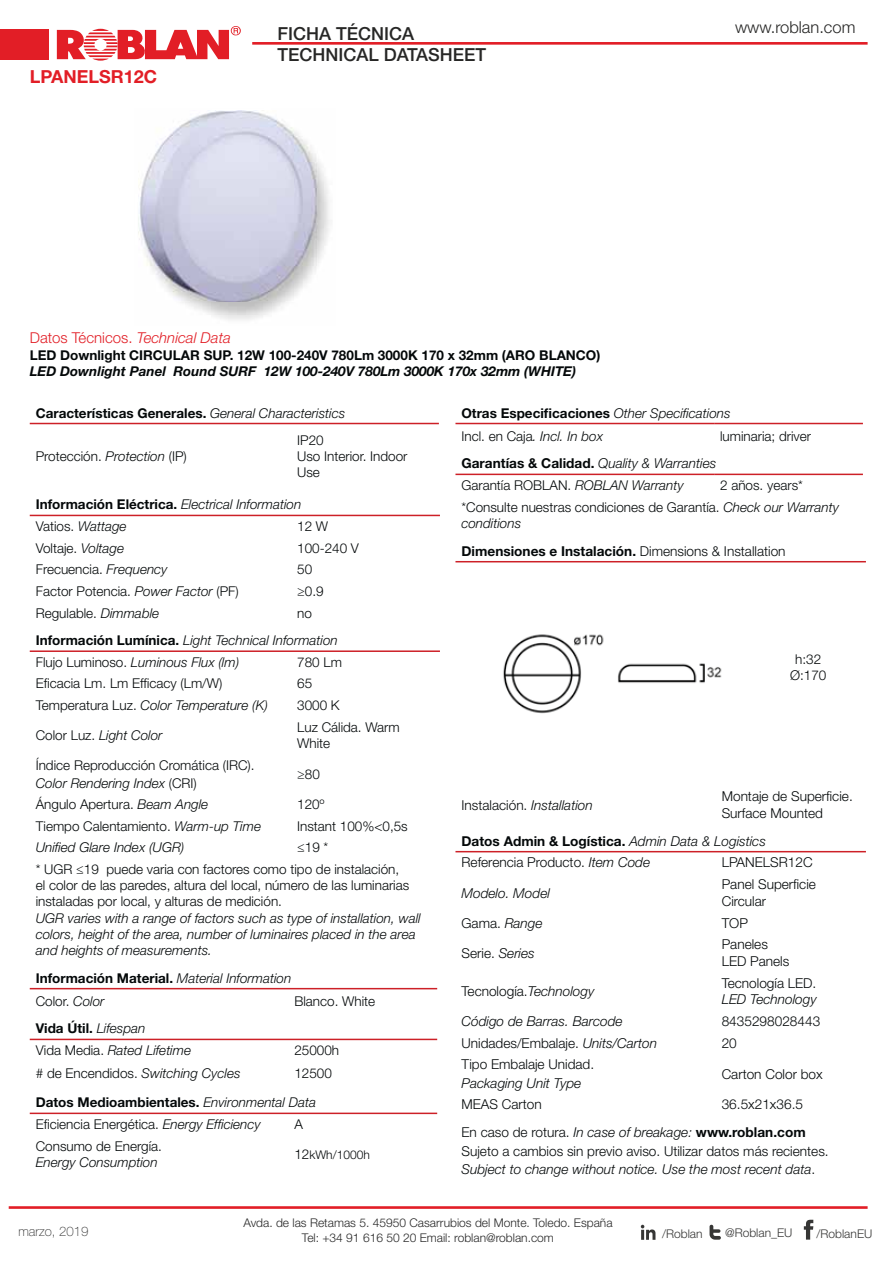
<style>
.page{position:relative;width:893px;height:1263px;background:#fff}
.page>*{position:absolute;margin:0;border:0;box-sizing:border-box;transform-origin:0 0}
.t1{font:500 18px "Helvetica Neue LT Std";color:#272726}
.t2{font:700 18px "Helvetica Neue LT Std";color:#e21e26}
.t3{font:300 16.5px "Helvetica Neue LT Std";color:#272726}
.t4{font:300 15px "Helvetica Neue LT Std";color:#e21e26}
.t5{font:300 13.65px/16.4px "Helvetica Neue LT Std";color:#040809}
.t6{font:italic 300 13.65px/21.9px "Helvetica Neue LT Std";color:#040809}
.t7{font:700 13.65px "Helvetica Neue LT Std";color:#040809}
.t8{font:300 13.5px/16.2px "Helvetica Neue LT Std";color:#040809}
.t9{font:italic 300 13.5px/16.2px "Helvetica Neue LT Std";color:#040809}
.t10{font:700 13.5px/29.1px "Helvetica Neue LT Std";color:#040809}
.t11{font:italic 700 13.5px "Helvetica Neue LT Std";color:#040809}
.t12{font:100 13.2px "Helvetica Neue LT Std";color:#282828}
.t13{font:300 12px "Helvetica Neue LT Std";color:#282828}
.t14{font:300 12px "Helvetica Neue LT Std";color:#363635}
.t15{font:300 12px "Helvetica Neue LT Std";color:#040809}
.s1{font-style:italic}
.s2{font-weight:300;font-style:italic}
.s3{font-weight:700;font-style:normal}
.s4{font-style:normal}
.s5{font-weight:300}
.s6{font-size:13.5px}
.s7{font-weight:700}
</style>
<div class="page">
<svg style="left:641px;top:1225px;width:14px;height:15px"></svg>
<svg style="left:709px;top:1225px;width:12px;height:15px"></svg>
<svg style="left:804px;top:1220px;width:9px;height:20px"></svg>
<hr style="left:9px;top:1206px;width:858px;height:3px;background:#e21e26">
<hr style="left:252px;top:42px;width:615px;height:3px;background:#e21e26">
<svg style="left:57px;top:26px;width:184px;height:35px"></svg>
<div style="left:0;top:29px;width:49px;height:31px;background:#e21e26"></div>
<hr style="left:30px;top:423px;width:409px;height:1px;background:#cd2027">
<hr style="left:30px;top:515px;width:410px;height:1px;background:#cd2027">
<hr style="left:30px;top:650px;width:410px;height:2px;background:#cd2027">
<hr style="left:30px;top:988px;width:407px;height:1px;background:#cd2027">
<hr style="left:30px;top:1039px;width:407px;height:1px;background:#cd2027">
<hr style="left:30px;top:1113px;width:407px;height:1px;background:#cd2027">
<hr style="left:455px;top:423px;width:259px;height:1px;background:#cd2027">
<hr style="left:714px;top:423px;width:149px;height:1px;background:#cd2027">
<hr style="left:455px;top:474px;width:259px;height:1px;background:#cd2027">
<hr style="left:714px;top:474px;width:149px;height:1px;background:#cd2027">
<hr style="left:455px;top:561px;width:411px;height:1px;background:#cd2027">
<img style="left:503px;top:634px;width:219px;height:80px">
<hr style="left:455px;top:851px;width:411px;height:1px;background:#cd2027">
<img style="left:139px;top:111px;width:179px;height:191px">
<h1 class="t2" style="left:30px;top:71px;width:129px">LPANELSR12C</h1>
<h1 class="t1" style="left:277px;top:23px;width:138px">FICHA TÉCNICA</h1>
<p class="t3" style="left:735px;top:22px;width:122px">www.roblan.com</p>
<h1 class="t1" style="left:277px;top:44px;width:210px">TECHNICAL DATASHEET</h1>
<p class="t4" style="left:30px;top:333px;width:203px">Datos Técnicos. <span class="s1">Technical Data</span></p>
<p class="t10" style="left:30px;top:341px;width:572px">LED Downlight CIRCULAR SUP. 12W 100-240V 780Lm 3000K 170 x 32mm (ARO BLANCO)</p>
<p class="t11" style="left:30px;top:366px;width:548px">LED Downlight Panel Round SURF 12W 100-240V 780Lm 3000K 170x 32mm (WHITE)</p>
<p class="t10" style="left:36px;top:399px;width:311px">Características Generales. <span class="s2">General Characteristics</span></p>
<p class="t8" style="left:36px;top:450px;width:153px">Protección. <span class="s1">Protection</span> (IP)</p>
<p class="t8" style="left:297px;top:433px;width:112px">IP20<br>Uso Interior. Indoor<br>Use</p>
<p class="t9" style="left:36px;top:495px;width:267px;line-height:21.6px"><span class="s3">Información Eléctrica.</span> Electrical Information<br><span class="s4">Vatios.</span> Wattage</p>
<p class="t8" style="left:297px;top:519px;width:32px">12 W</p>
<p class="t8" style="left:36px;top:541px;width:90px">Voltaje. <span class="s1">Voltage</span></p>
<p class="t8" style="left:297px;top:541px;width:63px">100-240 V</p>
<p class="t8" style="left:36px;top:563px;width:133px">Frecuencia. <span class="s1">Frequency</span></p>
<p class="t8" style="left:297px;top:563px;width:17px">50</p>
<p class="t8" style="left:36px;top:584px;width:205px">Factor Potencia. <span class="s1">Power Factor</span> (PF)</p>
<p class="t8" style="left:297px;top:584px;width:28px">≥0.9</p>
<p class="t8" style="left:36px;top:606px;width:125px">Regulable. <span class="s1">Dimmable</span></p>
<p class="t9" style="left:36px;top:600px;width:304px;line-height:27.6px;text-indent:261px"><span class="s4">no<br></span><span class="s3">Información Lumínica.</span> Light Technical Information</p>
<p class="t9" style="left:36px;top:655px;width:205px"><span class="s4">Flujo Luminoso.</span> Luminous Flux (lm)</p>
<p class="t8" style="left:297px;top:655px;width:46px">780 Lm</p>
<p class="t8" style="left:36px;top:677px;width:188px">Eficacia Lm. Lm Efficacy (Lm/W)</p>
<p class="t8" style="left:297px;top:677px;width:17px">65</p>
<p class="t9" style="left:36px;top:698px;width:234px"><span class="s4">Temperatura Luz.</span> Color Temperature (K)</p>
<p class="t8" style="left:297px;top:698px;width:44px">3000 K</p>
<p class="t9" style="left:36px;top:728px;width:128px"><span class="s4">Color Luz.</span> Light Color</p>
<p class="t8" style="left:297px;top:720px;width:104px">Luz Cálida. Warm<br>White</p>
<p class="t8" style="left:36px;top:757px;width:220px;line-height:18px">Índice Reproducción Cromática (IRC).<br><span class="s1">Color Rendering Index</span> (CRI)</p>
<p class="t8" style="left:297px;top:767px;width:24px">≥80</p>
<p class="t8" style="left:36px;top:797px;width:174px">Ángulo Apertura. <span class="s1">Beam Angle</span></p>
<p class="t8" style="left:297px;top:797px;width:29px">120º</p>
<p class="t8" style="left:36px;top:819px;width:227px">Tiempo Calentamiento. <span class="s1">Warm-up Time</span></p>
<p class="t8" style="left:297px;top:819px;width:112px">Instant 100%&lt;0,5s</p>
<p class="t9" style="left:36px;top:841px;width:150px">Unified Glare Index (UGR)</p>
<p class="t8" style="left:36px;top:838px;width:365px;line-height:21.6px;text-indent:261px">≤19 *<br>* UGR ≤19 puede varia con factores como tipo de instalación,</p>
<p class="t8" style="left:36px;top:879px;width:375px">el color de las paredes, altura del local, número de las luminarias instaladas por local, y alturas de medición.</p>
<p class="t9" style="left:36px;top:911px;width:386px">UGR varies with a range of factors such as type of installation, wall colors, height of the area, number of luminaires placed in the area and heights of measurements.</p>
<p class="t9" style="left:36px;top:967px;width:257px;line-height:23.1px"><span class="s3">Información Material.</span> Material Information<br><span class="s4">Color.</span> Color</p>
<p class="t8" style="left:294px;top:994px;width:82px">Blanco. White</p>
<p class="t9" style="left:36px;top:1019px;width:157px;line-height:21.8px"><span class="s3">Vida Útil.</span> Lifespan<br><span class="s4">Vida Media.</span> Rated Lifetime</p>
<p class="t8" style="left:294px;top:1043px;width:46px">25000h</p>
<p class="t9" style="left:36px;top:1067px;width:206px"><span class="s4"># de Encendidos.</span> Switching Cycles</p>
<p class="t10" style="left:36px;top:1060px;width:298px;text-indent:259px"><span class="s5">12500<br></span>Datos Medioambientales. <span class="s2">Environmental Data</span></p>
<p class="t8" style="left:36px;top:1117px;width:226px">Eficiencia Energética. <span class="s1">Energy Efficiency</span></p>
<p class="t8" style="left:294px;top:1117px;width:10px">A</p>
<p class="t8" style="left:36px;top:1139px;width:128px">Consumo de Energía.</p>
<p class="t9" style="left:36px;top:1155px;width:123px">Energy Consumption</p>
<p class="t15" style="left:294px;top:1150px;width:77px"><span class="s6">12</span>kWh/1000h</p>
<p class="t9" style="left:461px;top:402px;width:271px;line-height:23.1px"><span class="s3">Otras Especificaciones</span> Other Specifications<br><span class="s4">Incl. en Caja</span>. Incl. In box</p>
<p class="t8" style="left:720px;top:429px;width:92px">luminaria; driver</p>
<p class="t7" style="left:461px;top:459px;width:256px">Garantías &amp; Calidad. <span class="s2">Quality &amp; Warranties</span></p>
<p class="t8" style="left:461px;top:478px;width:224px">Garantía ROBLAN. <span class="s1">ROBLAN Warranty</span></p>
<p class="t8" style="left:461px;top:476px;width:379px;line-height:21.6px;text-indent:259px">2 años. years* *Consulte nuestras condiciones de Garantía. <span class="s1">Check our Warranty</span></p>
<p class="t9" style="left:461px;top:516px;width:61px">conditions</p>
<p class="t7" style="left:461px;top:546px;width:325px">Dimensiones e Instalación. <span class="s5">Dimensions &amp; Installation</span></p>
<p class="t8" style="left:790px;top:652px;width:38px;text-align:center">h:32<br>Ø:170</p>
<p class="t5" style="left:461px;top:798px;width:133px">Instalación. <span class="s1">Installation</span></p>
<p class="t5" style="left:722px;top:790px;width:133px">Montaje de Superficie.<br>Surface Mounted</p>
<p class="t6" style="left:461px;top:831px;width:306px"><span class="s3">Datos Admin &amp; Logística.</span> Admin Data &amp; Logistics<br><span class="s4">Referencia Producto.</span> Item Code</p>
<p class="t5" style="left:722px;top:856px;width:92px">LPANELSR12C</p>
<p class="t6" style="left:461px;top:883px;width:90px">Modelo. Model</p>
<p class="t5" style="left:722px;top:877px;width:96px">Panel Superficie<br>Circular</p>
<p class="t5" style="left:461px;top:916px;width:83px">Gama. <span class="s1">Range</span></p>
<p class="t5" style="left:722px;top:916px;width:28px">TOP</p>
<p class="t5" style="left:461px;top:946px;width:75px">Serie. <span class="s1">Series</span></p>
<p class="t5" style="left:722px;top:938px;width:69px">Paneles<br>LED Panels</p>
<p class="t5" style="left:461px;top:984px;width:134px">Tecnología.<span class="s1">Technology</span></p>
<p class="t5" style="left:722px;top:976px;width:96px">Tecnología LED.</p>
<p class="t6" style="left:722px;top:989px;width:96px">LED Technology</p>
<p class="t6" style="left:461px;top:1011px;width:163px">Código de Barras. Barcode</p>
<p class="t5" style="left:722px;top:1014px;width:100px">8435298028443</p>
<p class="t5" style="left:461px;top:1036px;width:197px">Unidades/Embalaje. <span class="s1">Units/Carton</span></p>
<p class="t5" style="left:722px;top:1036px;width:17px">20</p>
<p class="t5" style="left:461px;top:1058px;width:134px">Tipo Embalaje Unidad.</p>
<p class="t6" style="left:461px;top:1073px;width:121px">Packaging Unit Type</p>
<p class="t5" style="left:722px;top:1067px;width:102px">Carton Color box</p>
<p class="t5" style="left:461px;top:1098px;width:82px">MEAS Carton</p>
<p class="t5" style="left:461px;top:1092px;width:346px;line-height:27.9px;text-align:right">36.5x21x36.5<br>En caso de rotura. <span class="s1">In case of breakage:</span> <span class="s7">www.roblan.com</span></p>
<p class="t5" style="left:461px;top:1143px;width:369px;line-height:18.1px">Sujeto a cambios sin previo aviso. Utilizar datos más recientes.<br><span class="s1">Subject to change without notice. Use the most recent data</span>.</p>
<p class="t13" style="left:243px;top:1219px;width:371px">Avda. de las Retamas 5. 45950 Casarrubios del Monte. Toledo. España</p>
<p class="t12" style="left:18px;top:1224px;width:72px">marzo, 2019</p>
<p class="t13" style="left:302px;top:1233px;width:253px">Tel: +34 91 616 50 20 Email: roblan@roblan.com</p>
<p class="t14" style="left:662px;top:1229px;width:42px">/Roblan</p>
<p class="t14" style="left:725px;top:1229px;width:69px">@Roblan_EU</p>
<p class="t14" style="left:816px;top:1230px;width:57px">/RoblanEU</p>
</div>
